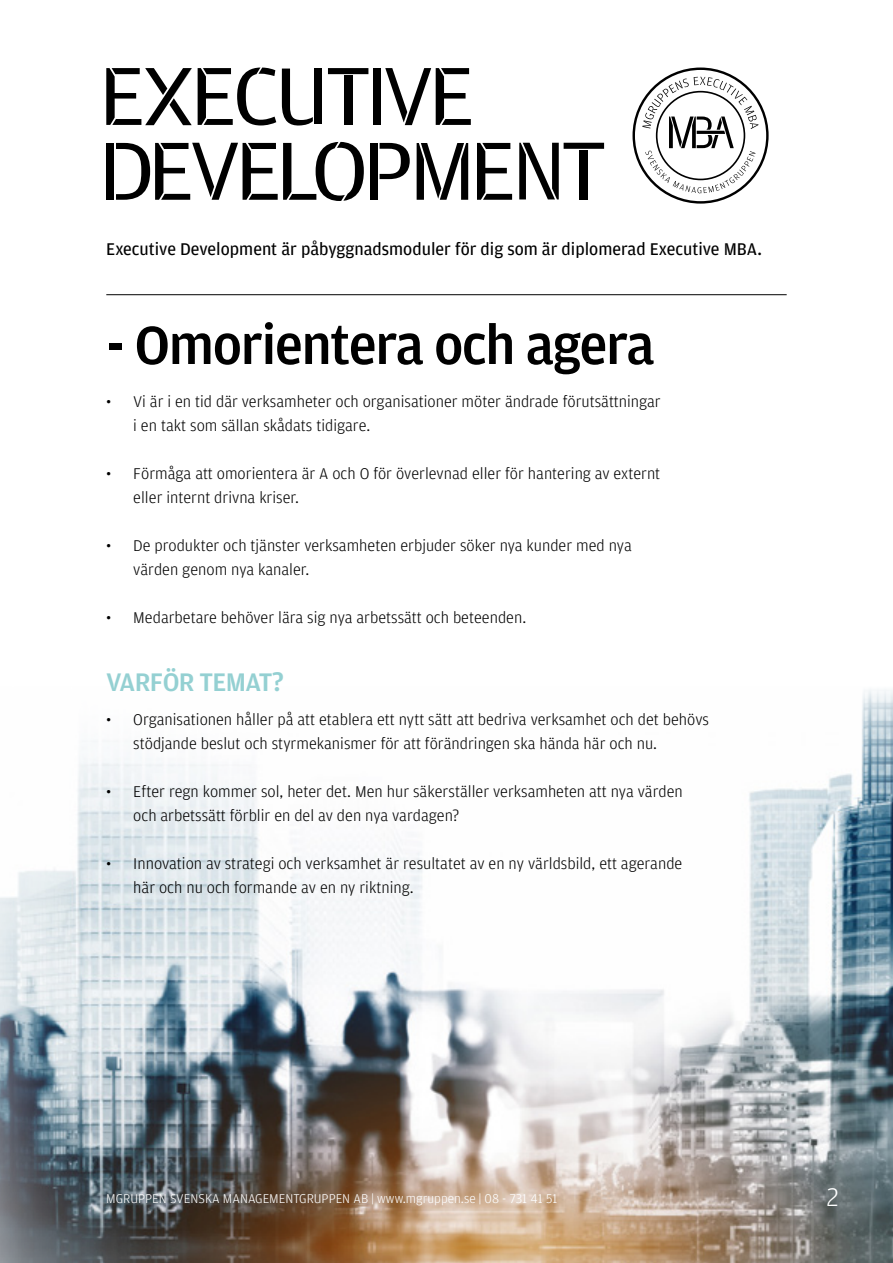
<style>
.page{position:relative;width:893px;height:1263px;background:#fff}
.page>*{position:absolute;margin:0;border:0;box-sizing:border-box;transform-origin:0 0}
.t1{font:500 57px "Amplitude";letter-spacing:-.025em;color:#000}
.t2{font:500 27px "Amplitude";letter-spacing:-.025em;color:#94d0d2}
.t3{font:300 27px "Amplitude";color:#fff}
.t4{font:18px "Amplitude";color:#000}
.t5{font:300 16.5px/24px "Amplitude";color:#000}
.t6{font:300 13.5px "Amplitude";color:#fff}
</style>
<div class="page">
<img style="left:0;top:689px;width:893px;height:574px">
<svg style="left:477px;top:143px;width:35px;height:57px"></svg>
<div style="left:106px;top:143px;width:8px;height:57px;background:#000"></div>
<div style="left:370px;top:143px;width:8px;height:57px;background:#000"></div>
<svg style="left:380px;top:143px;width:30px;height:36px"></svg>
<svg style="left:417px;top:143px;width:51px;height:57px"></svg>
<svg style="left:116px;top:142px;width:248px;height:59px"></svg>
<svg style="left:519px;top:143px;width:85px;height:56px"></svg>
<div style="left:580px;top:150px;width:8px;height:50px;background:#000"></div>
<svg style="left:385px;top:68px;width:86px;height:57px"></svg>
<svg style="left:328px;top:68px;width:40px;height:6px"></svg>
<div style="left:344px;top:76px;width:8px;height:49px;background:#000"></div>
<div style="left:373px;top:68px;width:8px;height:57px;background:#000"></div>
<svg style="left:106px;top:68px;width:86px;height:57px"></svg>
<svg style="left:198px;top:68px;width:78px;height:57px"></svg>
<svg style="left:282px;top:69px;width:31px;height:57px"></svg>
<div style="left:315px;top:69px;width:7px;height:55px;background:#000"></div>
<svg style="left:632px;top:68px;width:137px;height:136px"></svg>
<hr style="left:106px;top:294px;width:681px;height:1px;background:#000">
<p class="t4" style="left:106px;top:239px;width:657px">Executive Development är påbyggnadsmoduler för dig som är diplomerad Executive MBA.</p>
<h1 class="t1" style="left:106px;top:313px;width:550px">- Omorientera och agera</h1>
<p class="t5" style="left:133px;top:390px;width:529px;text-indent:-27px">• Vi är i en tid där verksamheter och organisationer möter ändrade förutsättningar i en takt som sällan skådats tidigare.</p>
<p class="t5" style="left:133px;top:462px;width:528px;text-indent:-27px">• Förmåga att omorientera är A och O för överlevnad eller för hantering av externt eller internt drivna kriser.</p>
<p class="t5" style="left:133px;top:534px;width:500px;text-indent:-27px">• De produkter och tjänster verksamheten erbjuder söker nya kunder med nya värden genom nya kanaler.</p>
<p class="t5" style="left:106px;top:606px;width:421px">• Medarbetare behöver lära sig nya arbetssätt och beteenden.</p>
<h2 class="t2" style="left:106px;top:667px;width:179px">VARFÖR TEMAT?</h2>
<p class="t5" style="left:133px;top:707px;width:577px;text-indent:-27px">• Organisationen håller på att etablera ett nytt sätt att bedriva verksamhet och det behövs stödjande beslut och styrmekanismer för att förändringen ska hända här och nu.</p>
<p class="t5" style="left:133px;top:779px;width:551px;text-indent:-27px">• Efter regn kommer sol, heter det. Men hur säkerställer verksamheten att nya värden och arbetssätt förblir en del av den nya vardagen?</p>
<p class="t5" style="left:133px;top:851px;width:551px;text-indent:-27px">• Innovation av strategi och verksamhet är resultatet av en ny världsbild, ett agerande här och nu och formande av en ny riktning.</p>
<p class="t6" style="left:106px;top:1191px;width:453px">MGRUPPEN SVENSKA MANAGEMENTGRUPPEN AB | www.mgruppen.se | 08 - 731 41 51</p>
<h2 class="t3" style="left:826px;top:1182px;width:14px">2</h2>
</div>
